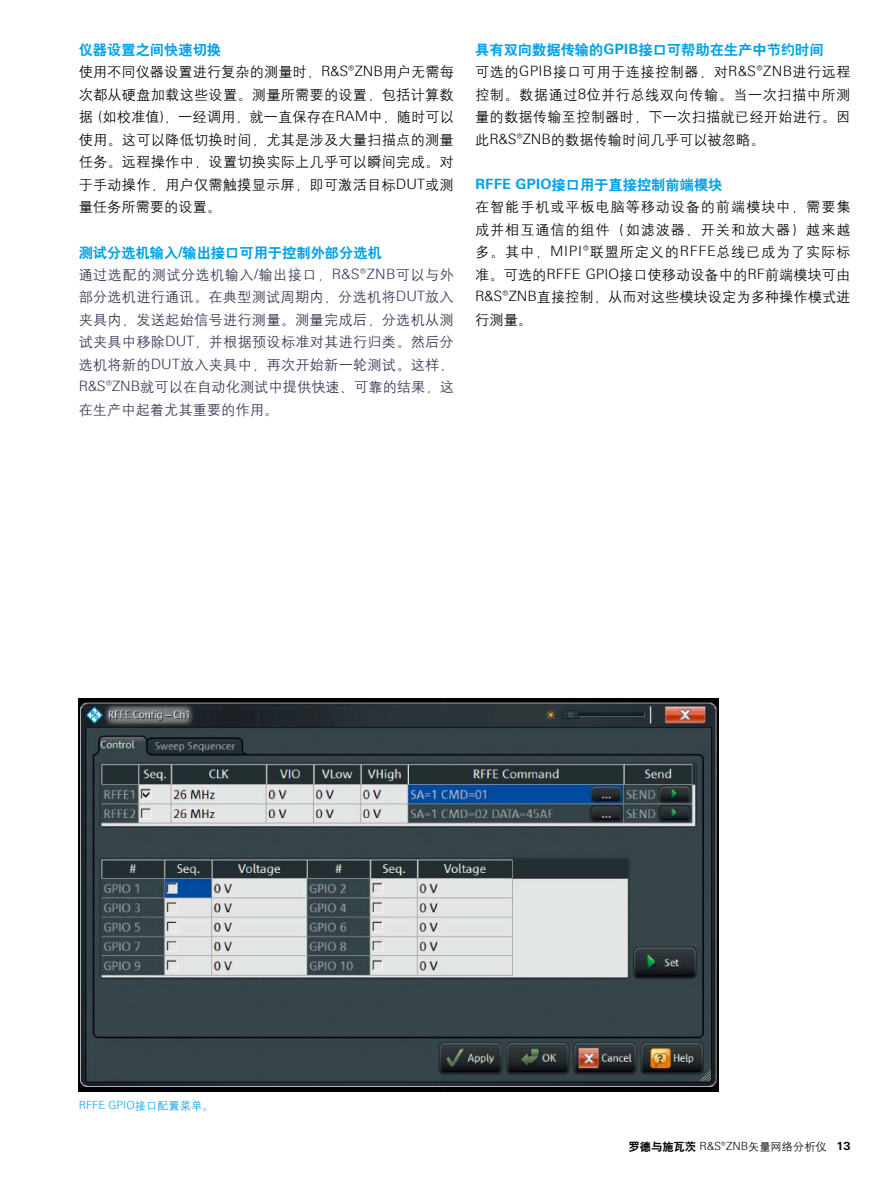
<style>
.page{position:relative;width:893px;height:1191px;background:#fff}
.page>*{position:absolute;margin:0;border:0;box-sizing:border-box;transform-origin:0 0}
.正文{font:14.25px/22.5px "H Yg 2 gj";letter-spacing:.01em;color:#000;text-align:justify}
.正文-2{font:14.25px/22.5px "H Yg 2 gj";color:#30314e;text-align:justify}
.正文-3{font:14.25px "H Yb 2 gj";color:#00a1e9}
.t1{font:300 11.25px "Linotype Univers 330";color:#000}
.t2{font:300 11.25px "Linotype Univers 330";color:#00a1e9}
.s1{font-family:"Linotype Univers 330";font-weight:300}
.s2{font-family:"Linotype Univers 630";font-weight:700}
.s3{font-family:"H Yg 2 gj";font-weight:400}
.s4{font-family:"H Yb 2 gj";font-weight:400}
</style>
<div class="page">
<img style="left:79px;top:698px;width:640px;height:393px">
<p class="正文-3" style="left:79px;top:43px;width:144px">仪器设置之间快速切换</p>
<p class="正文" style="left:79px;top:61px;width:377px">使用不同仪器设置进行复杂的测量时，<span class="s1">R&amp;S®ZNB</span>用户无需每次都从硬盘加载这些设置。测量所需要的设置，包括计算数据 <span class="s1">(</span>如校准值<span class="s1">)</span>，一经调用，就一直保存在<span class="s1">RAM</span>中，随时可以使用。这可以降低切换时间，尤其是涉及大量扫描点的测量任务。远程操作中，设置切换实际上几乎可以瞬间完成。对于手动操作，用户仅需触摸显示屏，即可激活目标<span class="s1">DUT</span>或测量任务所需要的设置。</p>
<p class="正文-3" style="left:79px;top:245px;width:305px">测试分选机输入<span class="s2">/</span>输出接口可用于控制外部分选机</p>
<p class="正文-2" style="left:79px;top:263px;width:377px">通过选配的测试分选机输入<span class="s1">/</span>输出接口，<span class="s1">R&amp;S®ZNB</span>可以与外部分选机进行通讯。在典型测试周期内，分选机将<span class="s1">DUT</span>放入夹具内，发送起始信号进行测量。测量完成后，分选机从测试夹具中移除<span class="s1">DUT</span>，并根据预设标准对其进行归类。然后分选机将新的<span class="s1">DUT</span>放入夹具中，再次开始新一轮测试。这样，<span class="s1">R&amp;S®ZNB</span>就可以在自动化测试中提供快速、可靠的结果，这在生产中起着尤其重要的作用。</p>
<p class="正文-3" style="left:475px;top:43px;width:350px">具有双向数据传输的<span class="s2">GPIB</span>接口可帮助在生产中节约时间</p>
<p class="正文" style="left:475px;top:61px;width:377px">可选的<span class="s1">GPIB</span>接口可用于连接控制器，对<span class="s1">R&amp;S®ZNB</span>进行远程控制。数据通过<span class="s1">8</span>位并行总线双向传输。当一次扫描中所测量的数据传输至控制器时，下一次扫描就已经开始进行。因此<span class="s1">R&amp;S®ZNB</span>的数据传输时间几乎可以被忽略。</p>
<p class="正文-3" style="left:475px;top:178px;width:249px"><span class="s2">RFFE GPIO</span>接口用于直接控制前端模块</p>
<p class="正文" style="left:475px;top:196px;width:377px">在智能手机或平板电脑等移动设备的前端模块中，需要集成并相互通信的组件（如滤波器、开关和放大器）越来越多。其中，<span class="s1">MIPI®</span>联盟所定义的<span class="s1">RFFE</span>总线已成为了实际标准。可选的<span class="s1">RFFE GPIO</span>接口使移动设备中的<span class="s1">RF</span>前端模块可由<span class="s1">R&amp;S®ZNB</span>直接控制，从而对这些模块设定为多种操作模式进行测量。</p>
<p class="t2" style="left:79px;top:1098px;width:136px">RFFE GPIO<span class="s3">接口配置菜单。</span></p>
<p class="t1" style="left:629px;top:1139px;width:223px"><span class="s4">罗德与施瓦茨</span> R&amp;S®ZNB<span class="s3">矢量网络分析仪</span> <span class="s2">13</span></p>
</div>
